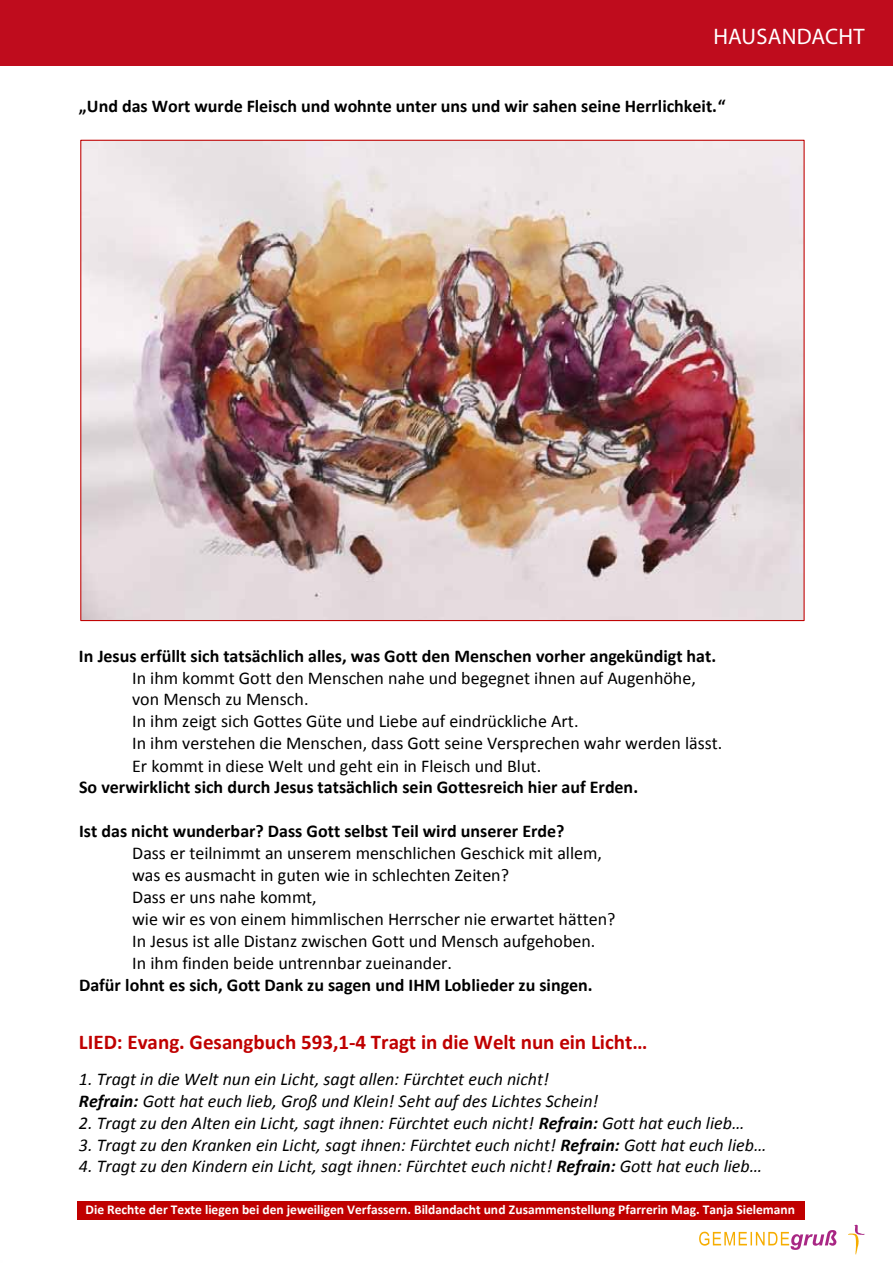
<style>
.page{position:relative;width:893px;height:1263px;background:#fff}
.page>*{position:absolute;margin:0;border:0;box-sizing:border-box;transform-origin:0 0}
.t1{font:22.5px "Myriad Pro";letter-spacing:.01em;color:#fff}
.t2{font:700 21px "Calibri";color:#c00000}
.t3{font:18px/21.9px "Calibri";color:#000}
.t4{font:italic 18px/21.9px "Calibri";color:#000}
.t5{font:700 18px "Calibri";color:#000}
.t6{font:700 13.5px "Calibri";color:#fff}
.s1{font-weight:700}
</style>
<div class="page">
<div style="left:77px;top:1201px;width:727px;height:19px;background:#c00000"></div>
<img style="left:82px;top:142px;width:721px;height:477px">
<div style="left:0;top:0;width:893px;height:65px;background:#bf0c1d"></div>
<svg style="left:848px;top:1225px;width:17px;height:29px"></svg>
<svg style="left:699px;top:1230px;width:137px;height:20px"></svg>
<p class="t1" style="left:713px;top:22px;width:153px">HAUSANDACHT</p>
<p class="t5" style="left:79px;top:93px;width:648px">„Und das Wort wurde Fleisch und wohnte unter uns und wir sahen seine Herrlichkeit.“</p>
<p class="t5" style="left:79px;top:643px;width:639px">In Jesus erfüllt sich tatsächlich alles, was Gott den Menschen vorher angekündigt hat.</p>
<p class="t3" style="left:132px;top:666px;width:592px">In ihm kommt Gott den Menschen nahe und begegnet ihnen auf Augenhöhe, von Mensch zu Mensch.<br>In ihm zeigt sich Gottes Güte und Liebe auf eindrückliche Art.<br>In ihm verstehen die Menschen, dass Gott seine Versprechen wahr werden lässt.<br>Er kommt in diese Welt und geht ein in Fleisch und Blut.</p>
<p class="t5" style="left:79px;top:775px;width:561px">So verwirklicht sich durch Jesus tatsächlich sein Gottesreich hier auf Erden.</p>
<p class="t5" style="left:79px;top:819px;width:487px">Ist das nicht wunderbar? Dass Gott selbst Teil wird unserer Erde?</p>
<p class="t3" style="left:132px;top:842px;width:485px">Dass er teilnimmt an unserem menschlichen Geschick mit allem, was es ausmacht in guten wie in schlechten Zeiten?<br>Dass er uns nahe kommt,<br>wie wir es von einem himmlischen Herrscher nie erwartet hätten?<br>In Jesus ist alle Distanz zwischen Gott und Mensch aufgehoben.<br>In ihm finden beide untrennbar zueinander.</p>
<p class="t5" style="left:79px;top:972px;width:515px">Dafür lohnt es sich, Gott Dank zu sagen und IHM Loblieder zu singen.</p>
<p class="t2" style="left:79px;top:1027px;width:570px">LIED: Evang. Gesangbuch 593,1-4 Tragt in die Welt nun ein Licht…</p>
<p class="t4" style="left:79px;top:1067px;width:521px">1. Tragt in die Welt nun ein Licht, sagt allen: Fürchtet euch nicht!<br><span class="s1">Refrain:</span> Gott hat euch lieb, Groß und Klein! Seht auf des Lichtes Schein!</p>
<p class="t4" style="left:79px;top:1111px;width:667px">2. Tragt zu den Alten ein Licht, sagt ihnen: Fürchtet euch nicht! <span class="s1">Refrain:</span> Gott hat euch lieb…</p>
<p class="t4" style="left:79px;top:1133px;width:689px">3. Tragt zu den Kranken ein Licht, sagt ihnen: Fürchtet euch nicht! <span class="s1">Refrain:</span> Gott hat euch lieb…</p>
<p class="t4" style="left:79px;top:1155px;width:685px">4. Tragt zu den Kindern ein Licht, sagt ihnen: Fürchtet euch nicht! <span class="s1">Refrain:</span> Gott hat euch lieb…</p>
<p class="t6" style="left:86px;top:1199px;width:711px">Die Rechte der Texte liegen bei den jeweiligen Verfassern. Bildandacht und Zusammenstellung Pfarrerin Mag. Tanja Sielemann</p>
</div>
